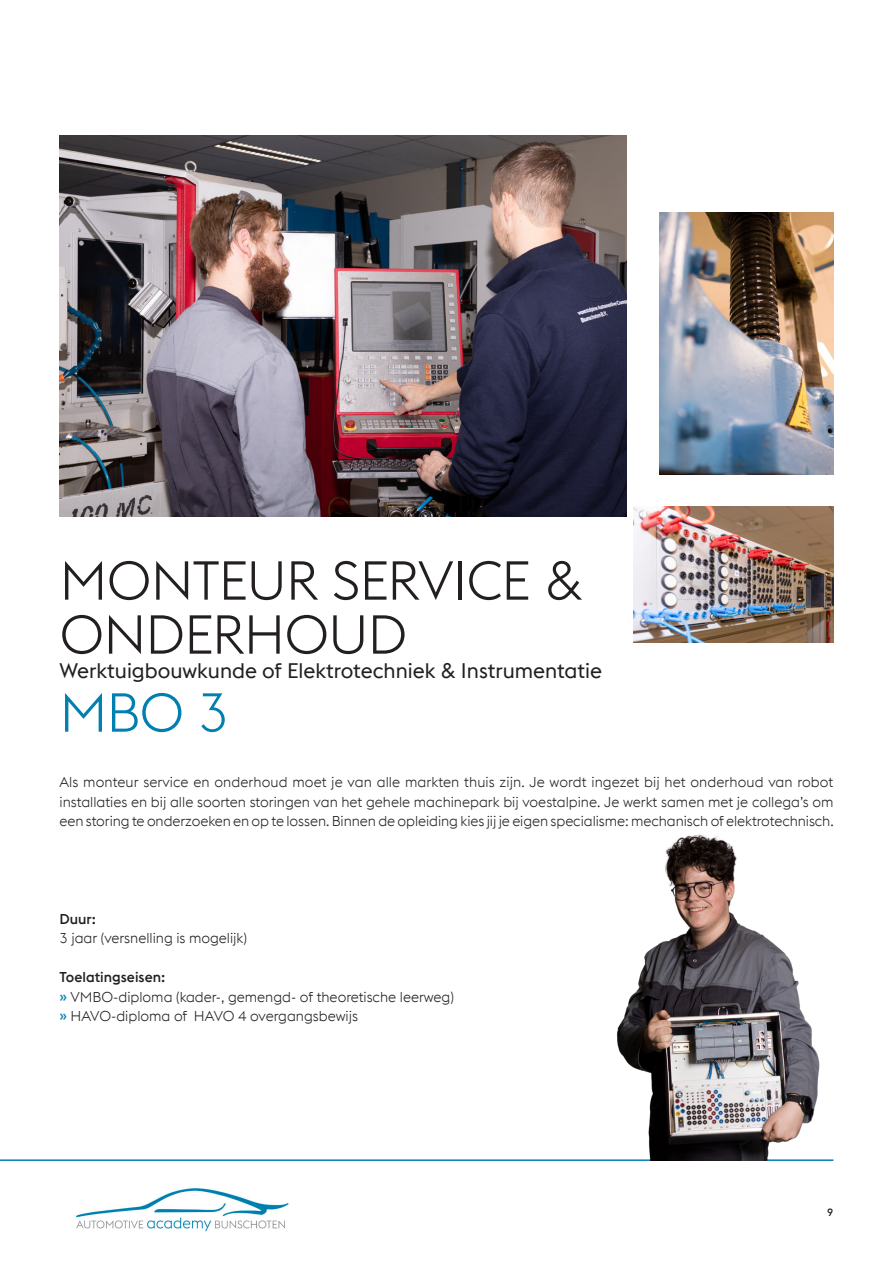
<style>
.page{position:relative;width:893px;height:1263px;background:#fff}
.page>*{position:absolute;margin:0;border:0;box-sizing:border-box;transform-origin:0 0}
.t1{font:300 54px "voestalpine";letter-spacing:-.015em;color:#231f20}
.t2{font:300 54px "voestalpine";color:#007fb1}
.Text_copy_justificat{font:21px "voestalpine";color:#231f20}
.Text_copy_justificat-2{font:300 14.25px/19.5px "voestalpine";color:#231f20;text-align:justify}
.Text_copy_justificat-3{font:500 14.25px "voestalpine";color:#231f20}
.t3{font:500 10.5px "voestalpine";color:#231f20}
.s1{font-weight:500}
.s2{font-weight:500;color:#007fb1}
</style>
<div class="page">
<hr style="left:0;top:1159px;width:833px;height:2px;background:#007fb1">
<img style="left:60px;top:135px;width:566px;height:382px">
<img style="left:659px;top:213px;width:174px;height:261px">
<img style="left:592px;top:834px;width:241px;height:327px">
<img style="left:634px;top:506px;width:199px;height:136px">
<img style="left:76px;top:1188px;width:213px;height:44px">
<p class="t1" style="left:60px;top:549px;width:525px">MONTEUR SERVICE &amp;</p>
<p class="t1" style="left:60px;top:603px;width:349px">ONDERHOUD</p>
<p class="Text_copy_justificat" style="left:60px;top:658px;width:544px">Werktuigbouwkunde of Elektrotechniek &amp; Instrumentatie</p>
<p class="t2" style="left:60px;top:681px;width:171px">MBO 3</p>
<p class="Text_copy_justificat-2" style="left:60px;top:772px;width:776px">Als monteur service en onderhoud moet je van alle markten thuis zijn. Je wordt ingezet bij het onderhoud van robot installaties en bij alle soorten storingen van het gehele machinepark bij voestalpine. Je werkt samen met je collega’s om een storing te onderzoeken en op te lossen. Binnen de opleiding kies jij je eigen specialisme: mechanisch of elektrotechnisch.</p>
<p class="Text_copy_justificat-2" style="left:60px;top:909px;width:189px"><span class="s1">Duur:<br></span>3 jaar (versnelling is mogelijk)</p>
<p class="Text_copy_justificat-3" style="left:60px;top:969px;width:107px">Toelatingseisen:</p>
<p class="Text_copy_justificat-2" style="left:60px;top:987px;width:396px"><span class="s2">»</span> VMBO-diploma (kader-, gemengd- of theoretische leerweg)</p>
<p class="Text_copy_justificat-2" style="left:60px;top:1006px;width:300px"><span class="s2">»</span> HAVO-diploma of HAVO 4 overgangsbewijs</p>
<p class="t3" style="left:827px;top:1205px;width:8px">9</p>
</div>
